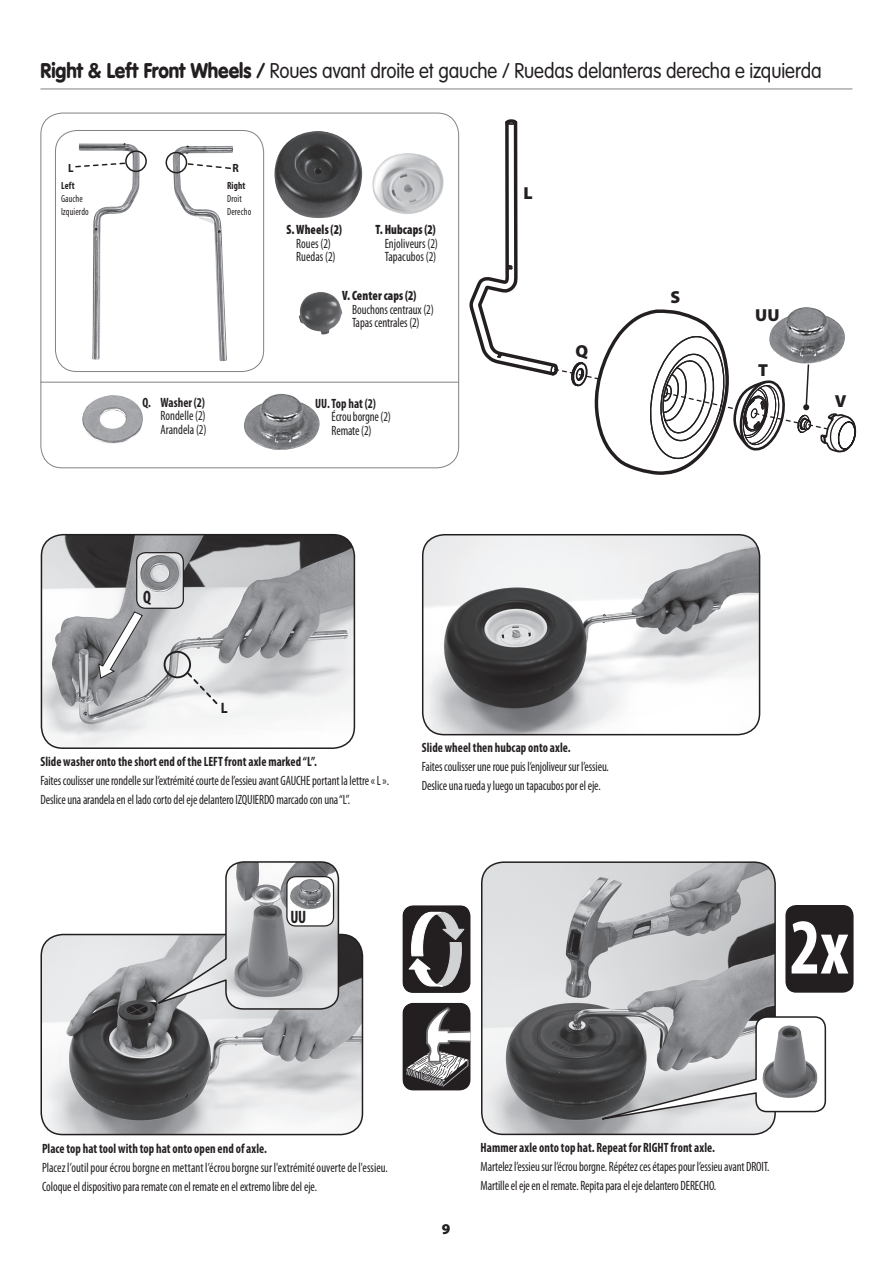
<style>
.page{position:relative;width:893px;height:1263px;background:#fff}
.page>*{position:absolute;margin:0;border:0;box-sizing:border-box;transform-origin:0 0}
.t1{font:700 condensed 79.5px "Myriad Pro";color:#fff;scale:.9 1}
.t2{font:300 21px "VAG Rounded";letter-spacing:-.005em;color:#231f20;scale:.9 1}
.t3{font:700 condensed 18px "Myriad Pro";color:#231f20;scale:.9 1}
.t4{font:900 17.4px "Myriad Pro";color:#231f20}
.t5{font:700 15.15px "Myriad Pro";color:#231f20;scale:.9 1}
.t6{font:900 15px "Myriad Pro";color:#231f20}
.t7{font:condensed 13.5px/13.5px "Myriad Pro";letter-spacing:-.01em;color:#231f20;scale:.9 1}
.t8{font:700 condensed 13.5px "Myriad Pro";letter-spacing:.005em;color:#231f20;scale:.9 1}
.t9{font:900 condensed 13.5px "Myriad Pro";letter-spacing:.01em;color:#231f20;scale:.9 1}
.t10{font:700 12px "Myriad Pro";color:#231f20;scale:.9 1}
.t11{font:condensed 10.35px/12.9px "Myriad Pro";letter-spacing:.01em;color:#231f20;scale:.9 1}
.t12{font:700 condensed 10.35px "Myriad Pro";letter-spacing:.015em;color:#231f20;scale:.9 1}
.s1{font-weight:900}
</style>
<div class="page">
<hr style="left:40px;top:89px;width:812px;height:1px;background:#808285">
<img style="left:41px;top:934px;width:321px;height:200px">
<div style="left:40px;top:934px;width:323px;height:201px;border:2px solid #231f20;border-radius:21px"></div>
<img style="left:423px;top:535px;width:337px;height:200px">
<div style="left:422px;top:534px;width:338px;height:201px;border:2px solid #231f20;border-radius:21px"></div>
<img style="left:482px;top:862px;width:291px;height:272px">
<div style="left:481px;top:861px;width:295px;height:274px;border:2px solid #231f20;border-radius:21px"></div>
<svg style="left:568px;top:1015px;width:259px;height:111px"></svg>
<img style="left:41px;top:535px;width:313px;height:213px">
<div style="left:41px;top:534px;width:314px;height:215px;border:2px solid #231f20;border-radius:21px"></div>
<div style="left:164px;top:651px;width:27px;height:27px;border:2px solid #231f20;border-radius:50%"></div>
<svg style="left:185px;top:671px;width:34px;height:35px"></svg>
<svg style="left:98px;top:611px;width:45px;height:68px"></svg>
<img style="left:137px;top:553px;width:46px;height:55px">
<div style="left:136px;top:552px;width:48px;height:57px;border:1px solid #231f20;border-radius:9px"></div>
<svg style="left:148px;top:861px;width:192px;height:149px"></svg>
<img style="left:82px;top:395px;width:61px;height:49px">
<img style="left:274px;top:131px;width:89px;height:87px">
<img style="left:372px;top:153px;width:72px;height:61px">
<img style="left:299px;top:292px;width:43px;height:43px">
<hr style="left:40px;top:382px;width:419px;height:1px;background:#808285">
<svg style="left:402px;top:905px;width:68px;height:88px;background:#625f60"></svg>
<svg style="left:402px;top:1003px;width:68px;height:87px"></svg>
<div style="left:785px;top:905px;width:69px;height:88px;background:#231f20;border-radius:11px"></div>
<img style="left:244px;top:394px;width:76px;height:56px">
<div style="left:287px;top:877px;width:47px;height:49px;background:#fff;border-radius:9px"></div>
<img style="left:289px;top:879px;width:42px;height:30px">
<div style="left:286px;top:876px;width:48px;height:50px;border:1px solid #231f20;border-radius:9px"></div>
<svg style="left:469px;top:119px;width:387px;height:356px"></svg>
<img style="left:79px;top:143px;width:154px;height:218px">
<div style="left:55px;top:130px;width:209px;height:242px;border:1px solid #808285;border-radius:21px"></div>
<div style="left:125px;top:150px;width:22px;height:22px;border:1px solid #231f20;border-radius:50%"></div>
<svg style="left:75px;top:162px;width:51px;height:6px"></svg>
<div style="left:166px;top:152px;width:21px;height:21px;border:1px solid #231f20;border-radius:50%"></div>
<svg style="left:187px;top:162px;width:45px;height:8px"></svg>
<h2 class="t2" style="left:40px;top:58px;width:869px"><span class="s1">Right &amp; Left Front Wheels /</span> Roues avant droite et gauche / Ruedas delanteras derecha e izquierda</h2>
<p class="t10" style="left:68px;top:160px;width:8px">L</p>
<p class="t10" style="left:232px;top:160px;width:9px">R</p>
<p class="t12" style="left:227px;top:179px;width:22px">Right</p>
<p class="t11" style="left:227px;top:192px;width:28px">Droit<br>Derecho</p>
<p class="t12" style="left:61px;top:179px;width:17px">Left</p>
<p class="t11" style="left:61px;top:192px;width:32px">Gauche<br>Izquierdo</p>
<p class="t8" style="left:142px;top:394px;width:71px">Q. Washer (2)</p>
<p class="t7" style="left:160px;top:409px;width:53px">Rondelle (2)<br>Arandela (2)</p>
<p class="t9" style="left:286px;top:221px;width:63px">S. Wheels (2)</p>
<p class="t7" style="left:296px;top:236px;width:45px">Roues (2)<br>Ruedas (2)</p>
<p class="t9" style="left:375px;top:221px;width:68px">T. Hubcaps (2)</p>
<p class="t7" style="left:385px;top:236px;width:61px">Enjoliveurs (2)<br>Tapacubos (2)</p>
<p class="t9" style="left:342px;top:287px;width:84px">V. Center caps (2)</p>
<p class="t7" style="left:352px;top:302px;width:92px">Bouchons centraux (2)<br>Tapas centrales (2)</p>
<p class="t8" style="left:315px;top:395px;width:69px">UU. Top hat (2)</p>
<p class="t7" style="left:332px;top:410px;width:67px">Écrou borgne (2)<br>Remate (2)</p>
<h3 class="t3" style="left:143px;top:586px;width:10px">Q</h3>
<p class="t5" style="left:221px;top:698px;width:9px">L</p>
<p class="t4" style="left:524px;top:181px;width:11px">L</p>
<p class="t4" style="left:575px;top:339px;width:14px">Q</p>
<p class="t8" style="left:40px;top:753px;width:309px">Slide washer onto the short end of the LEFT front axle marked “L”.</p>
<p class="t7" style="left:40px;top:771px;width:389px;line-height:18.9px">Faites coulisser une rondelle sur l’extrémité courte de l’essieu avant GAUCHE portant la lettre « L ».<br>Deslice una arandela en el lado corto del eje delantero IZQUIERDO marcado con una “L”.</p>
<p class="t8" style="left:422px;top:739px;width:167px">Slide wheel then hubcap onto axle.</p>
<p class="t7" style="left:422px;top:757px;width:209px;line-height:18.9px">Faites coulisser une roue puis l’enjoliveur sur l’essieu.<br>Deslice una rueda y luego un tapacubos por el eje.</p>
<h3 class="t3" style="left:290px;top:905px;width:19px">UU</h3>
<p class="t4" style="left:670px;top:286px;width:11px">S</p>
<p class="t4" style="left:755px;top:303px;width:26px">UU</p>
<p class="t4" style="left:758px;top:358px;width:11px">T</p>
<p class="t4" style="left:835px;top:390px;width:13px">V</p>
<h1 class="t1" style="left:790px;top:897px;width:67px">2x</h1>
<p class="t8" style="left:42px;top:1140px;width:252px">Place top hat tool with top hat onto open end of axle.</p>
<p class="t7" style="left:42px;top:1158px;width:386px;line-height:18.9px">Placez l’outil pour écrou borgne en mettant l’écrou borgne sur l'extrémité ouverte de l'essieu.<br>Coloque el dispositivo para remate con el remate en el extremo libre del eje.</p>
<p class="t6" style="left:442px;top:1219px;width:10px">9</p>
<p class="t8" style="left:481px;top:1139px;width:262px">Hammer axle onto top hat. Repeat for RIGHT front axle.</p>
<p class="t7" style="left:481px;top:1157px;width:323px;line-height:18.9px">Martelez l’essieu sur l’écrou borgne. Répétez ces étapes pour l’essieu avant DROIT.<br>Martille el eje en el remate. Repita para el eje delantero DERECHO.</p>
</div>
